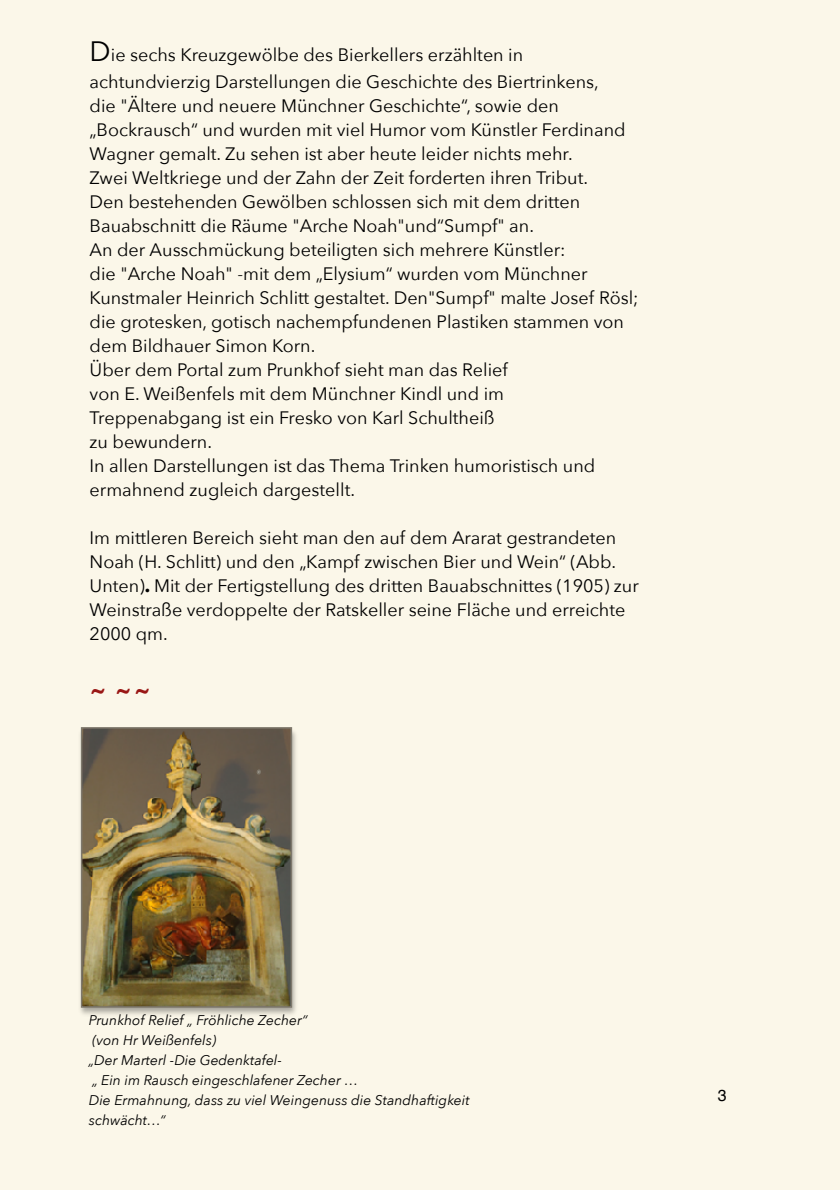
<style>
.page{position:relative;width:840px;height:1190px;background:#fbf7e9}
.page>*{position:absolute;margin:0;border:0;box-sizing:border-box;transform-origin:0 0}
.t1{font:700 22px "Helvetica";color:#991715}
.t2{font:18px/24px "Avenir Next";color:#000}
.t3{font:16px "Helvetica";color:#000}
.t4{font:italic 14px/20px "Avenir Next";color:#000}
.s1{font-size:28px}
.s2{font-weight:700}
</style>
<div class="page">
<img style="left:80px;top:908px;width:216px;height:107px">
<img style="left:80px;top:727px;width:213px;height:282px">
<img style="left:82px;top:727px;width:214px;height:181px">
<p class="t2" style="left:90px;top:41px;width:511px;line-height:27.6px"><span class="s1">D</span>ie sechs Kreuzgewölbe des Bierkellers erzählten in achtundvierzig Darstellungen die Geschichte des Biertrinkens,</p>
<p class="t2" style="left:90px;top:95px;width:551px">die "Ältere und neuere Münchner Geschichte“, sowie den „Bockrausch“ und wurden mit viel Humor vom Künstler Ferdinand Wagner gemalt. Zu sehen ist aber heute leider nichts mehr.<br>Zwei Weltkriege und der Zahn der Zeit forderten ihren Tribut.<br>Den bestehenden Gewölben schlossen sich mit dem dritten Bauabschnitt die Räume "Arche Noah"und“Sumpf" an.<br>An der Ausschmückung beteiligten sich mehrere Künstler:<br>die "Arche Noah" -mit dem „Elysium“ wurden vom Münchner Kunstmaler Heinrich Schlitt gestaltet. Den"Sumpf" malte Josef Rösl; die grotesken, gotisch nachempfundenen Plastiken stammen von dem Bildhauer Simon Korn.<br>Über dem Portal zum Prunkhof sieht man das Relief<br>von E. Weißenfels mit dem Münchner Kindl und im Treppenabgang ist ein Fresko von Karl Schultheiß<br>zu bewundern.<br>In allen Darstellungen ist das Thema Trinken humoristisch und ermahnend zugleich dargestellt.</p>
<p class="t2" style="left:90px;top:527px;width:551px">Im mittleren Bereich sieht man den auf dem Ararat gestrandeten Noah (H. Schlitt) und den „Kampf zwischen Bier und Wein“ (Abb.<br>Unten)<span class="s2">.</span> Mit der Fertigstellung des dritten Bauabschnittes (1905) zur Weinstraße verdoppelte der Ratskeller seine Fläche und erreichte 2000 qm.</p>
<p class="t1" style="left:92px;top:680px;width:58px">~ ~ ~</p>
<p class="t4" style="left:89px;top:1010px;width:382px">Prunkhof Relief „ Fröhliche Zecher“<br>(von Hr Weißenfels)<br>„Der Marterl -Die Gedenktafel-<br>„ Ein im Rausch eingeschlafener Zecher …<br>Die Ermahnung, dass zu viel Weingenuss die Standhaftigkeit schwächt…“</p>
<p class="t3" style="left:718px;top:1089px;width:10px">3</p>
</div>
